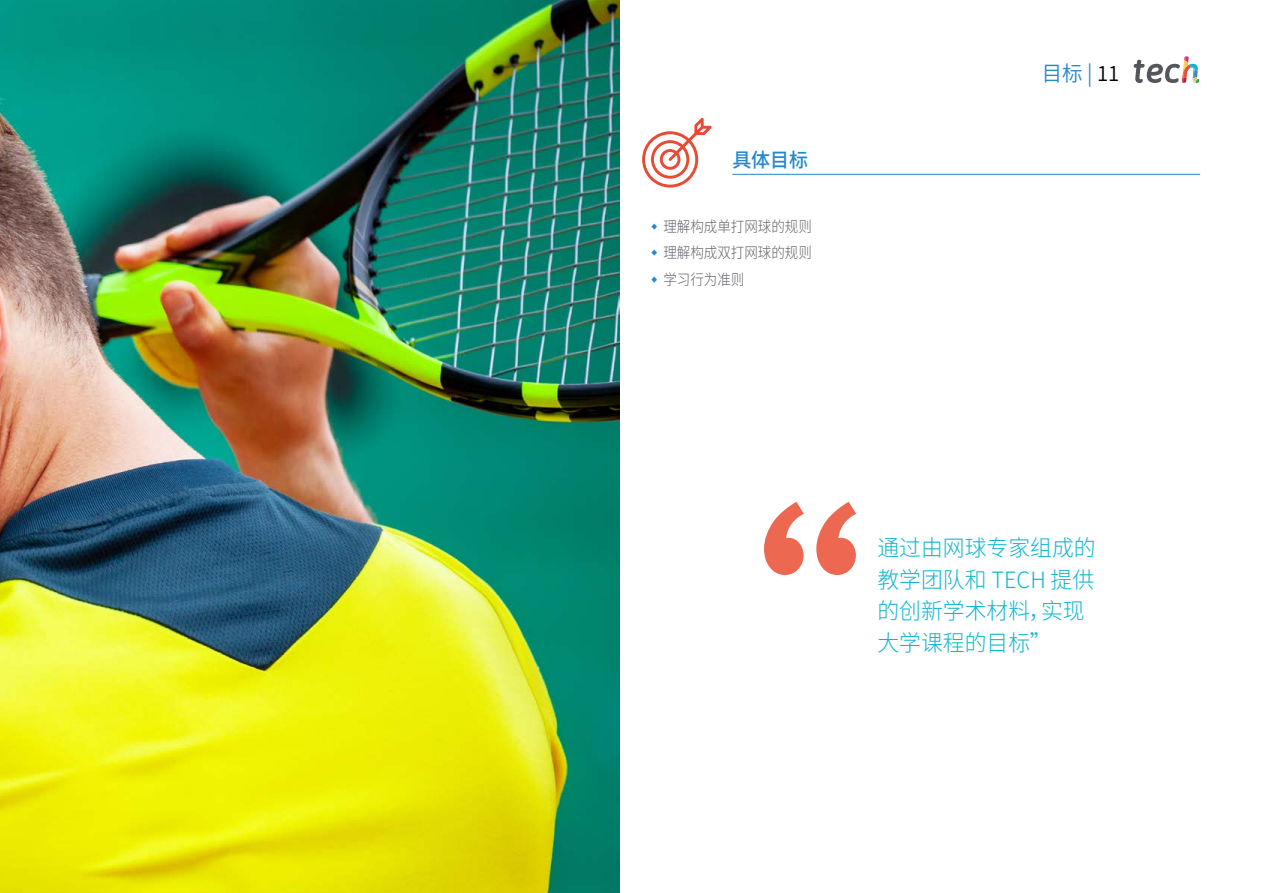
<style>
.page{position:relative;width:1263px;height:893px;background:#fff}
.page>*{position:absolute;margin:0;border:0;box-sizing:border-box;transform-origin:0 0}
.t1{font:300 22.5px/31.5px "Source Han Sans CN";color:#0fb6cf}
.t2{font:21px "Source Han Sans CN";color:#2488c9}
.t3{font:500 19.5px "Source Han Sans CN";color:#2488c9}
.t4{font:300 15px/26.7px "Source Han Sans CN";color:#61646a;text-align:justify;scale:.9 1}
.s1{color:#000}
</style>
<div class="page">
<svg style="left:642px;top:118px;width:70px;height:70px"></svg>
<hr style="left:732px;top:174px;width:468px;height:1px;background:#2488c9">
<img style="left:0;top:0;width:620px;height:893px">
<svg style="left:1134px;top:56px;width:65px;height:27px"></svg>
<svg style="left:764px;top:502px;width:92px;height:73px"></svg>
<p class="t3" style="left:732px;top:149px;width:77px">具体目标</p>
<p class="t4" style="left:663px;top:213px;width:166px">理解构成单打网球的规则理解构成双打网球的规则学习行为准则</p>
<p class="t2" style="left:1042px;top:61px;width:79px">目标 | <span class="s1">11</span></p>
<p class="t1" style="left:877px;top:533px;width:220px">通过由网球专家组成的教学团队和 TECH 提供的创新学术材料，实现大学课程的目标”</p>
</div>
